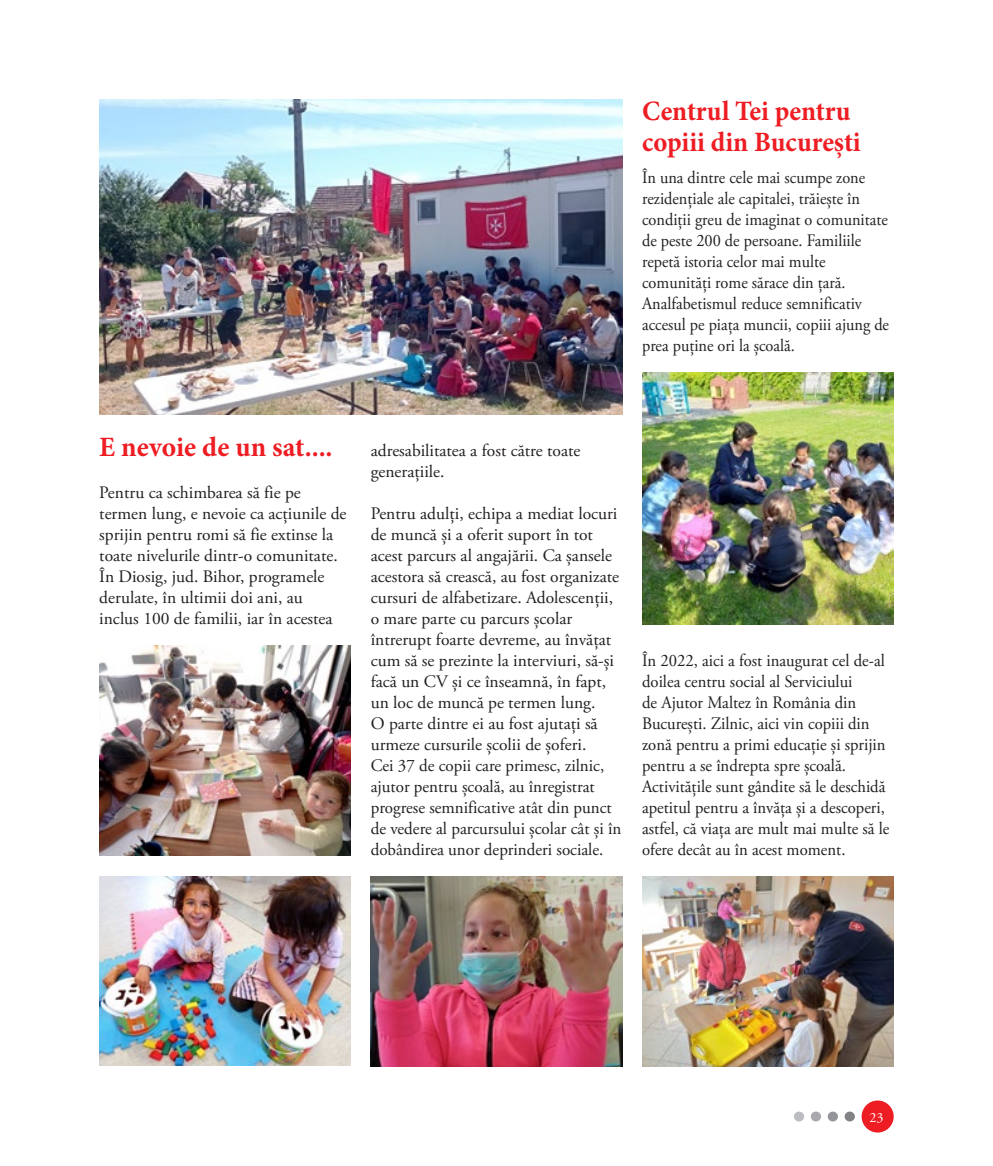
<style>
.page{position:relative;width:993px;height:1166px;background:#fff}
.page>*{position:absolute;margin:0;border:0;box-sizing:border-box;transform-origin:0 0}
.Titlu_Caseta{font:700 28px/31.5px "Minion Pro";color:#ee1d23;scale:.95 1}
.Titlu_Caseta-2{font:700 28px "Minion Pro";color:#ee1d23}
.BODY{font:17.5px/21px "Adobe Garamond Pro";color:#231f20}
.BODY-2{font:17.5px/21px "Adobe Garamond Pro";color:#231f20;scale:.95 1}
.BODY-3{font:17.5px/21px "Adobe Garamond Pro";color:#231f20;scale:.93 1}
.t1{font:14px "Adobe Garamond Pro";color:#fff}
</style>
<div class="page">
<div style="left:861px;top:1100px;width:32px;height:32px;background:#ee1d23;border-radius:50%"></div>
<div style="left:844px;top:1111px;width:10px;height:10px;background:#808285;border-radius:50%"></div>
<div style="left:827px;top:1111px;width:10px;height:10px;background:#939598;border-radius:50%"></div>
<div style="left:810px;top:1111px;width:10px;height:10px;background:#a8a9ad;border-radius:50%"></div>
<div style="left:793px;top:1111px;width:10px;height:10px;background:#bcbdc0;border-radius:50%"></div>
<img style="left:99px;top:99px;width:523px;height:315px">
<img style="left:99px;top:876px;width:252px;height:189px">
<img style="left:99px;top:645px;width:252px;height:210px">
<img style="left:370px;top:876px;width:252px;height:191px">
<img style="left:642px;top:372px;width:251px;height:252px">
<img style="left:642px;top:876px;width:251px;height:191px">
<p class="Titlu_Caseta" style="left:642px;top:96px;width:231px">Centrul Tei pentru copiii din București</p>
<p class="BODY-3" style="left:642px;top:168px;width:267px">În una dintre cele mai scumpe zone rezidențiale ale capitalei, trăiește în condiții greu de imaginat o comunitate de peste 200 de persoane. Familiile repetă istoria celor mai multe comunități rome sărace din țară.<br>Analfabetismul reduce semnificativ accesul pe piața muncii, copiii ajung de prea puține ori la școală.</p>
<p class="Titlu_Caseta-2" style="left:99px;top:430px;width:235px">E nevoie de un sat....</p>
<p class="BODY" style="left:99px;top:483px;width:249px">Pentru ca schimbarea să fie pe termen lung, e nevoie ca acțiunile de sprijin pentru romi să fie extinse la toate nivelurile dintr-o comunitate.<br>În Diosig, jud. Bihor, programele derulate, în ultimii doi ani, au inclus 100 de familii, iar în acestea</p>
<p class="BODY" style="left:370px;top:441px;width:211px">adresabilitatea a fost către toate generațiile.</p>
<p class="BODY" style="left:370px;top:504px;width:252px">Pentru adulți, echipa a mediat locuri de muncă și a oferit suport în tot acest parcurs al angajării. Ca șansele acestora să crească, au fost organizate cursuri de alfabetizare. Adolescenții, o mare parte cu parcurs școlar întrerupt foarte devreme, au învățat cum să se prezinte la interviuri, să-și facă un CV și ce înseamnă, în fapt, un loc de muncă pe termen lung.<br>O parte dintre ei au fost ajutați să urmeze cursurile școlii de șoferi.<br>Cei 37 de copii care primesc, zilnic, ajutor pentru școală, au înregistrat progrese semnificative atât din punct de vedere al parcursului școlar cât și în dobândirea unor deprinderi sociale.</p>
<p class="BODY-2" style="left:642px;top:651px;width:262px">În 2022, aici a fost inaugurat cel de-al doilea centru social al Serviciului<br>de Ajutor Maltez în România din București. Zilnic, aici vin copiii din zonă pentru a primi educație și sprijin pentru a se îndrepta spre școală.<br>Activitățile sunt gândite să le deschidă apetitul pentru a învăța și a descoperi, astfel, că viața are mult mai multe să le ofere decât au în acest moment.</p>
<p class="t1" style="left:869px;top:1109px;width:15px">23</p>
</div>
